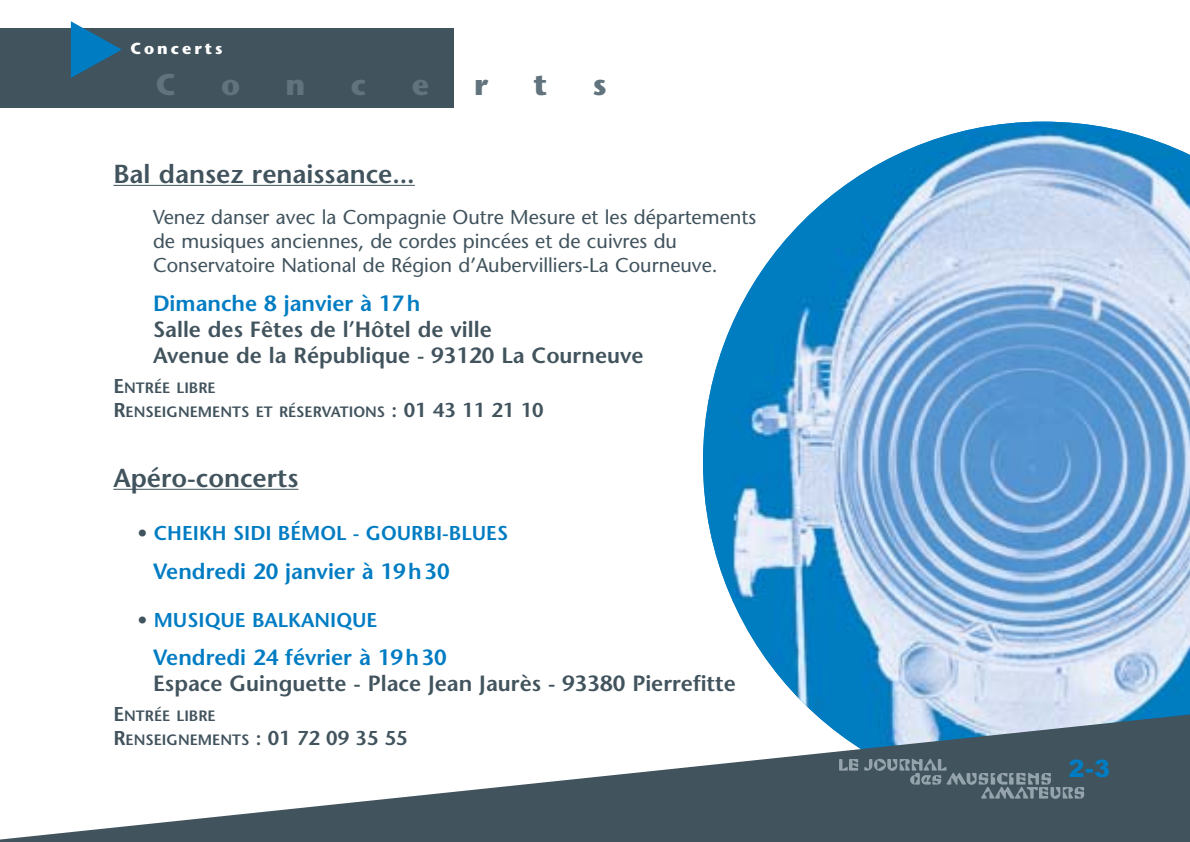
<style>
.page{position:relative;width:1190px;height:842px;background:#fff}
.page>*{position:absolute;margin:0;border:0;box-sizing:border-box;transform-origin:0 0}
.t1{font:700 30px "Stone Sans";color:#61737d}
.t2{font:600 26px "Stone Sans";color:#41535d}
.t3{font:900 24px "Arial";color:#007cc3}
.t4{font:600 22px/26.4px "Stone Sans";color:#41535d}
.t5{font:600 22px "Stone Sans";color:#007cc3}
.t6{font:20px/24px "Stone Sans";color:#41535d}
.t7{font:600 20px "Stone Sans";color:#007cc3}
.t8{font:700 16px "Stone Sans";letter-spacing:.19em;color:#fff}
.t9{font:600 15px/24px "Stone Sans";color:#41535d}
.s1{font-size:20px}
.s2{color:#41535d}
</style>
<div class="page">
<img style="left:703px;top:122px;width:487px;height:590px">
<div style="left:0;top:28px;width:454px;height:80px;background:#41535d"></div>
<svg style="left:71px;top:21px;width:51px;height:57px"></svg>
<hr style="left:113px;top:185px;width:302px;height:1px;background:#41535d">
<hr style="left:113px;top:489px;width:185px;height:1px;background:#41535d">
<svg style="left:0;top:712px;width:1190px;height:130px"></svg>
<svg style="left:839px;top:759px;width:19px;height:12px"></svg>
<svg style="left:864px;top:759px;width:220px;height:40px;background:#53646e"></svg>
<p class="t8" style="left:130px;top:42px;width:94px">Concerts</p>
<h1 class="t1" style="left:156px;top:73px;width:22px">C</h1>
<h1 class="t1" style="left:221px;top:73px;width:21px">o</h1>
<h1 class="t1" style="left:286px;top:73px;width:21px">n</h1>
<h1 class="t1" style="left:351px;top:73px;width:17px">c</h1>
<h1 class="t1" style="left:412px;top:73px;width:19px">e</h1>
<h1 class="t1" style="left:474px;top:73px;width:15px">r</h1>
<h1 class="t1" style="left:534px;top:73px;width:15px">t</h1>
<h1 class="t1" style="left:593px;top:73px;width:15px">s</h1>
<h2 class="t2" style="left:113px;top:164px;width:303px">Bal dansez renaissance...</h2>
<p class="t6" style="left:153px;top:207px;width:605px">Venez danser avec la Compagnie Outre Mesure et les départements de musiques anciennes, de cordes pincées et de cuivres du<br>Conservatoire National de Région d’Aubervilliers-La Courneuve.</p>
<p class="t5" style="left:153px;top:295px;width:269px">Dimanche 8 janvier à 17h</p>
<p class="t4" style="left:153px;top:319px;width:492px">Salle des Fêtes de l’Hôtel de ville<br>Avenue de la République - 93120 La Courneuve</p>
<p class="t9" style="left:113px;top:378px;width:432px"><span class="s1">E</span>NTRÉE LIBRE<br><span class="s1">R</span>ENSEIGNEMENTS ET RÉSERVATIONS <span class="s1">: 01 43 11 21 10</span></p>
<h2 class="t2" style="left:113px;top:467px;width:187px">Apéro-concerts</h2>
<p class="t7" style="left:137px;top:525px;width:372px"><span class="s2">•</span> CHEIKH SIDI BÉMOL - GOURBI-BLUES</p>
<p class="t5" style="left:153px;top:562px;width:298px">Vendredi 20 janvier à 19h30</p>
<p class="t7" style="left:137px;top:612px;width:241px"><span class="s2">•</span> MUSIQUE BALKANIQUE</p>
<p class="t5" style="left:153px;top:649px;width:295px">Vendredi 24 février à 19h30</p>
<p class="t4" style="left:153px;top:673px;width:584px">Espace Guinguette - Place Jean Jaurès - 93380 Pierrefitte</p>
<p class="t9" style="left:113px;top:705px;width:296px"><span class="s1">E</span>NTRÉE LIBRE<br><span class="s1">R</span>ENSEIGNEMENTS <span class="s1">: 01 72 09 35 55</span></p>
<p class="t3" style="left:1069px;top:760px;width:43px">2-3</p>
</div>
